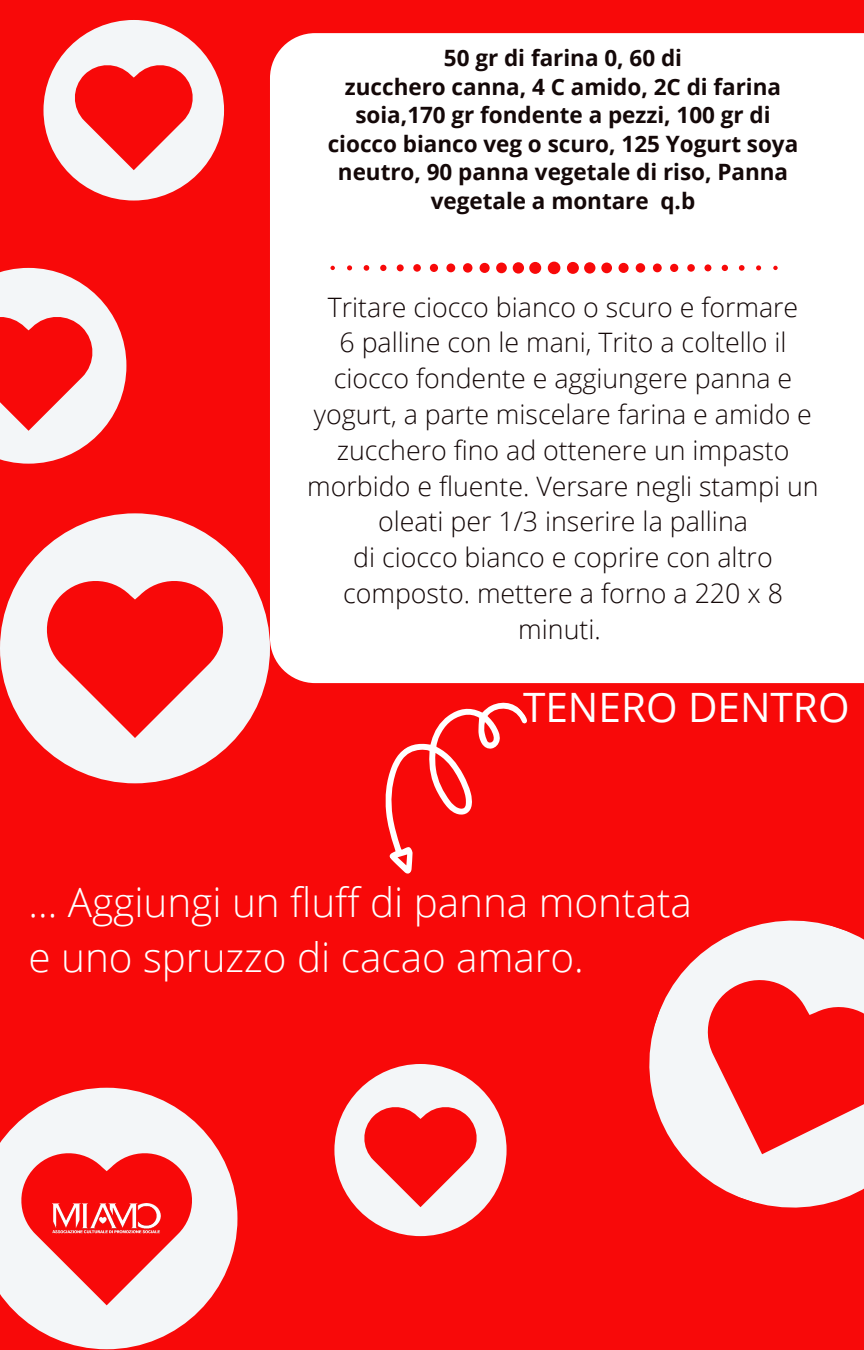
<style>
.page{position:relative;width:864px;height:1350px;background:#f80909}
.page>*{position:absolute;margin:0;border:0;box-sizing:border-box;transform-origin:0 0}
.t1{font:300 40.5px/55.8px "Open Sans";color:#fff}
.t2{font:40.5px "Open Sans";color:#fff}
.t3{font:300 26.78px/35.8px "Open Sans";color:#140808;text-align:center}
.t4{font:700 22.5px/28.6px "Open Sans";color:#140808;text-align:center}
</style>
<div class="page">
<svg style="left:0;top:1088px;width:237px;height:261px;fill:#f3f6f8"></svg>
<svg style="left:649px;top:920px;width:215px;height:288px;fill:#f3f6f8"></svg>
<svg style="left:0;top:513px;width:270px;height:270px;fill:#f3f6f8"></svg>
<svg style="left:0;top:268px;width:126px;height:196px"></svg>
<svg style="left:43px;top:20px;width:181px;height:181px"></svg>
<div style="left:270px;top:33px;width:594px;height:650px;background:#fff"></div>
<svg style="left:330px;top:262px;width:448px;height:12px"></svg>
<svg style="left:342px;top:674px;width:212px;height:200px"></svg>
<svg style="left:334px;top:1064px;width:173px;height:172px"></svg>
<svg style="left:30px;top:1164px;width:147px;height:131px"></svg>
<img style="left:53px;top:1204px;width:108px;height:30px">
<p class="t4" style="left:328px;top:43px;width:472px">50 gr di farina 0, 60 di<br>zucchero canna, 4 C amido, 2C di farina soia,170 gr fondente a pezzi, 100 gr di ciocco bianco veg o scuro, 125 Yogurt soya neutro, 90 panna vegetale di riso, Panna vegetale a montare q.b</p>
<p class="t3" style="left:307px;top:288px;width:513px">Tritare ciocco bianco o scuro e formare<br>6 palline con le mani, Trito a coltello il ciocco fondente e aggiungere panna e yogurt, a parte miscelare farina e amido e zucchero fino ad ottenere un impasto morbido e fluente. Versare negli stampi un oleati per 1/3 inserire la pallina<br>di ciocco bianco e coprire con altro composto. mettere a forno a 220 x 8 minuti.</p>
<h1 class="t2" style="left:523px;top:678px;width:328px">TENERO DENTRO</h1>
<h1 class="t1" style="left:28px;top:873px;width:665px">... Aggiungi un fluff di panna montata e uno spruzzo di cacao amaro.</h1>
</div>
